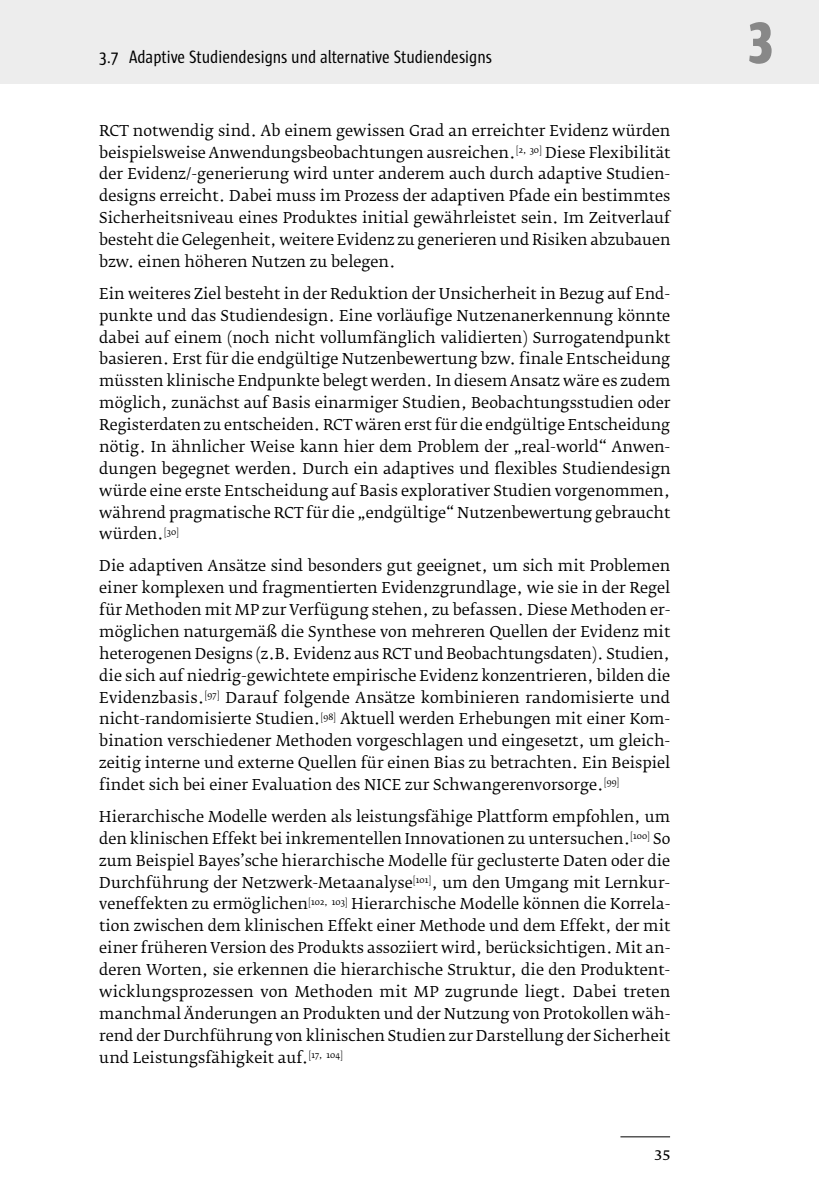
<style>
.page{position:relative;width:819px;height:1191px;background:#fff}
.page>*{position:absolute;margin:0;border:0;box-sizing:border-box;transform-origin:0 0}
.t1{font:800 59.5px "Sun Cd";color:#888}
.t2{font:18.38px "Sun Cd";color:#000}
.t3{font:15.75px "Fedra Serif B Pro";color:#000}
.t4{font:14.88px/21.9px "Fedra Serif B Pro";color:#000;text-align:justify}
</style>
<div class="page">
<div style="left:0;top:0;width:819px;height:84px;background:#ededed"></div>
<hr style="left:620px;top:1136px;width:50px;height:1px;background:#000">
<p class="t2" style="left:99px;top:47px;width:394px">3.7 Adaptive Studiendesigns und alternative Studiendesigns</p>
<p class="t4" style="left:99px;top:120px;width:572px">RCT notwendig sind. Ab einem gewissen Grad an erreichter Evidenz würden beispielsweise Anwendungsbeobachtungen ausreichen.<sup>[2,</sup> <sup>30]</sup> Diese Flexibilität der Evidenz/‑generierung wird unter anderem auch durch adaptive Studien&shy;designs erreicht. Dabei muss im Prozess der adaptiven Pfade ein bestimmtes Sicherheitsniveau eines Produktes initial gewährleistet sein. Im Zeitverlauf besteht die Gelegenheit, weitere Evidenz zu generieren und Risiken abzubauen bzw. einen höheren Nutzen zu belegen.</p>
<p class="t4" style="left:99px;top:283px;width:572px">Ein weiteres Ziel besteht in der Reduktion der Unsicherheit in Bezug auf End&shy;punkte und das Studiendesign. Eine vorläufige Nutzenanerkennung könnte dabei auf einem (noch nicht vollumfänglich validierten) Surrogatendpunkt basieren. Erst für die endgültige Nutzenbewertung bzw. finale Entscheidung müssten klinische Endpunkte belegt werden. In diesem Ansatz wäre es zudem möglich, zunächst auf Basis einarmiger Studien, Beobachtungsstudien oder Registerdaten zu entscheiden. RCT wären erst für die endgültige Entscheidung nötig. In ähnlicher Weise kann hier dem Problem der „real-world“ Anwen&shy;dungen begegnet werden. Durch ein adaptives und flexibles Studiendesign würde eine erste Entscheidung auf Basis explorativer Studien vorgenommen, während pragmatische RCT für die „endgültige“ Nutzenbewertung gebraucht würden.<sup>[30]</sup></p>
<p class="t4" style="left:99px;top:555px;width:572px">Die adaptiven Ansätze sind besonders gut geeignet, um sich mit Problemen einer komplexen und fragmentierten Evidenzgrundlage, wie sie in der Regel für Methoden mit MP zur Verfügung stehen, zu befassen. Diese Methoden er&shy;möglichen naturgemäß die Synthese von mehreren Quellen der Evidenz mit heterogenen Designs (z.B. Evidenz aus RCT und Beobachtungsdaten). Studien, die sich auf niedrig-gewichtete empirische Evidenz konzentrieren, bilden die Evidenzbasis.<sup>[97]</sup> Darauf folgende Ansätze kombinieren randomisierte und nicht-randomisierte Studien.<sup>[98]</sup> Aktuell werden Erhebungen mit einer Kom&shy;bination verschiedener Methoden vorgeschlagen und eingesetzt, um gleich&shy;zeitig interne und externe Quellen für einen Bias zu betrachten. Ein Beispiel findet sich bei einer Evaluation des NICE zur Schwangerenvorsorge.<sup>[99]</sup></p>
<p class="t4" style="left:99px;top:806px;width:572px">Hierarchische Modelle werden als leistungsfähige Plattform empfohlen, um den klinischen Effekt bei inkrementellen Innovationen zu untersuchen.<sup>[100]</sup> So zum Beispiel Bayes’sche hierarchische Modelle für geclusterte Daten oder die Durchführung der Netzwerk-Metaanalyse<sup>[101]</sup>, um den Umgang mit Lernkur&shy;veneffekten zu ermöglichen<sup>[102,</sup> <sup>103]</sup> Hierarchische Modelle können die Korrela&shy;tion zwischen dem klinischen Effekt einer Methode und dem Effekt, der mit einer früheren Version des Produkts assoziiert wird, berücksichtigen. Mit an&shy;deren Worten, sie erkennen die hierarchische Struktur, die den Produktent&shy;wicklungsprozessen von Methoden mit MP zugrunde liegt. Dabei treten manchmal Änderungen an Produkten und der Nutzung von Protokollen wäh&shy;rend der Durchführung von klinischen Studien zur Darstellung der Sicherheit und Leistungsfähigkeit auf.<sup>[17,</sup> <sup>104]</sup></p>
<p class="t3" style="left:654px;top:1144px;width:17px">35</p>
<h1 class="t1" style="left:748px;top:10px;width:26px">3</h1>
</div>
